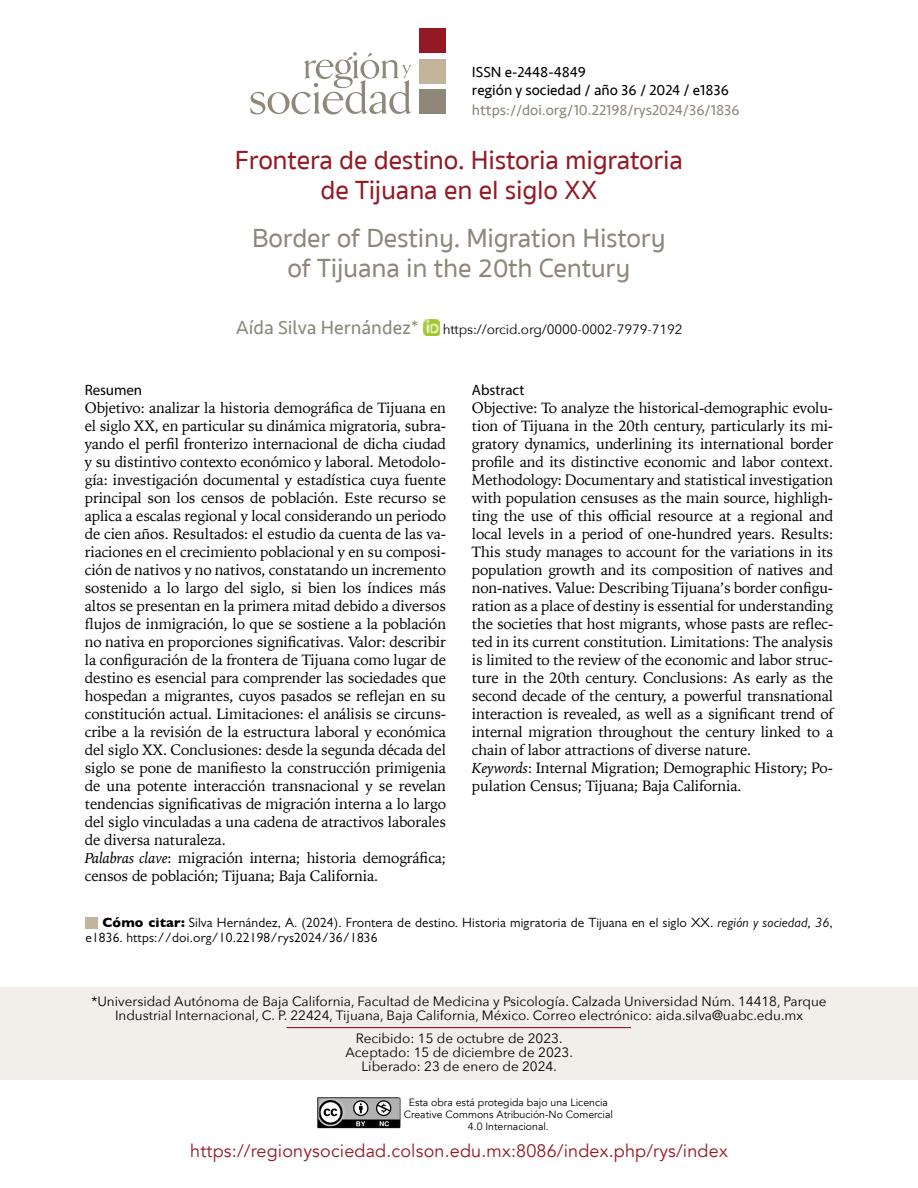
<style>
.page{position:relative;width:918px;height:1188px;background:#fff}
.page>*{position:absolute;margin:0;border:0;box-sizing:border-box;transform-origin:0 0}
.t1{font:500 27px/30px "Sukhumvit Set";letter-spacing:-.01em;color:#8e877a;text-align:center}
.t2{font:500 27px/30px "Sukhumvit Set";letter-spacing:-.01em;color:#931a24;text-align:center}
.t3{font:18px "Avenir";letter-spacing:.01em;color:#931a24}
.t4{font:15px/18px "Iowan Old Style";letter-spacing:-.01em;color:#000}
.t5{font:15px/18px "Seravek";color:#000}
.t6{font:15px "Seravek";color:#8e877a}
.t7{font:15px "Myriad Pro";letter-spacing:-.005em;color:#000}
.t8{font:13.5px/14.2px "Avenir Next";color:#000;text-align:center}
.t9{font:13.5px/15px "Gill Sans";letter-spacing:.01em;color:#000}
.t10{font:10.5px/12px "Avenir";color:#000;text-align:center}
.s1{font-family:"Seravek";font-size:19.5px;color:#8e877a}
.s2{font-style:italic}
.s3{font-weight:700}
</style>
<div class="page">
<div style="left:0;top:987px;width:918px;height:92px;background:#f2eee9"></div>
<img style="left:424px;top:320px;width:15px;height:15px">
<img style="left:318px;top:1097px;width:83px;height:31px">
<div style="left:85px;top:917px;width:13px;height:12px;background:#c2b59b"></div>
<hr style="left:287px;top:1027px;width:344px;height:1px;background:#931a24">
<div style="left:419px;top:28px;width:27px;height:25px;background:#931a24"></div>
<svg style="left:250px;top:52px;width:162px;height:63px"></svg>
<div style="left:419px;top:59px;width:27px;height:25px;background:#c2b59b"></div>
<div style="left:419px;top:89px;width:27px;height:25px;background:#8e877a"></div>
<p class="t5" style="left:472px;top:63px;width:259px">ISSN e-2448-4849<br>región y sociedad / año 36 / 2024 / e1836</p>
<p class="t6" style="left:472px;top:98px;width:269px">https://doi.org/10.22198/rys2024/36/1836</p>
<h1 class="t2" style="left:235px;top:146px;width:450px">Frontera de destino. Historia migratoria de Tijuana en el siglo XX</h1>
<h1 class="t1" style="left:252px;top:224px;width:415px">Border of Destiny. Migration History of Tijuana in the 20th Century</h1>
<p class="t8" style="left:236px;top:322px;width:448px"><span class="s1">Aída Silva Hernández*</span> https://orcid.org/0000-0002-7979-7192</p>
<p class="t7" style="left:85px;top:381px;width:59px">Resumen</p>
<p class="t4" style="left:85px;top:398px;width:363px">Objetivo: analizar la historia demográfica de Tijuana en el siglo XX, en particular su dinámica migratoria, subra&shy;yando el perfil fronterizo internacional de dicha ciudad y su distintivo contexto económico y laboral. Metodolo&shy;gía: investigación documental y estadística cuya fuente principal son los censos de población. Este recurso se aplica a escalas regional y local considerando un periodo de cien años. Resultados: el estudio da cuenta de las va&shy;riaciones en el crecimiento poblacional y en su composi&shy;ción de nativos y no nativos, constatando un incremento sostenido a lo largo del siglo, si bien los índices más altos se presentan en la primera mitad debido a diversos flujos de inmigración, lo que se sostiene a la población no nativa en proporciones significativas. Valor: describir la configuración de la frontera de Tijuana como lugar de destino es esencial para comprender las sociedades que hospedan a migrantes, cuyos pasados se reflejan en su constitución actual. Limitaciones: el análisis se circuns&shy;cribe a la revisión de la estructura laboral y económica del siglo XX. Conclusiones: desde la segunda década del siglo se pone de manifiesto la construcción primigenia de una potente interacción transnacional y se revelan tendencias significativas de migración interna a lo largo del siglo vinculadas a una cadena de atractivos laborales de diversa naturaleza.<br><span class="s2">Palabras clave</span>: migración interna; historia demográfica; censos de población; Tijuana; Baja California.</p>
<p class="t7" style="left:472px;top:381px;width:54px">Abstract</p>
<p class="t4" style="left:472px;top:398px;width:363px">Objective: To analyze the historical-demographic evolu&shy;tion of Tijuana in the 20th century, particularly its mi&shy;gratory dynamics, underlining its international border profile and its distinctive economic and labor context.<br>Methodology: Documentary and statistical investigation with population censuses as the main source, highligh&shy;ting the use of this official resource at a regional and local levels in a period of one-hundred years. Results:<br>This study manages to account for the variations in its population growth and its composition of natives and non-natives. Value: Describing Tijuana’s border configu&shy;ration as a place of destiny is essential for understanding the societies that host migrants, whose pasts are reflec&shy;ted in its current constitution. Limitations: The analysis is limited to the review of the economic and labor struc&shy;ture in the 20th century. Conclusions: As early as the second decade of the century, a powerful transnational interaction is revealed, as well as a significant trend of internal migration throughout the century linked to a chain of labor attractions of diverse nature.<br><span class="s2">Keywords</span>: Internal Migration; Demographic History; Po&shy;pulation Census; Tijuana; Baja California.</p>
<p class="t9" style="left:85px;top:915px;width:749px;text-indent:17px"><span class="s3">Cómo citar:</span> Silva Hernández, A. (2024). Frontera de destino. Historia migratoria de Tijuana en el siglo XX. <span class="s2">región y sociedad, 36</span>, e1836. https://doi.org/10.22198/rys2024/36/1836</p>
<p class="t8" style="left:91px;top:994px;width:737px">*Universidad Autónoma de Baja California, Facultad de Medicina y Psicología. Calzada Universidad Núm. 14418, Parque<br>Industrial Internacional, C. P. 22424, Tijuana, Baja California, México. Correo electrónico: aida.silva@uabc.edu.mx</p>
<p class="t8" style="left:345px;top:1031px;width:229px">Recibido: 15 de octubre de 2023.<br>Aceptado: 15 de diciembre de 2023.<br>Liberado: 23 de enero de 2024.</p>
<p class="t10" style="left:404px;top:1097px;width:211px">Esta obra está protegida bajo una Licencia<br>Creative Commons Atribución-No Comercial<br>4.0 Internacional.</p>
<p class="t3" style="left:190px;top:1140px;width:539px">https://regionysociedad.colson.edu.mx:8086/index.php/rys/index</p>
</div>
